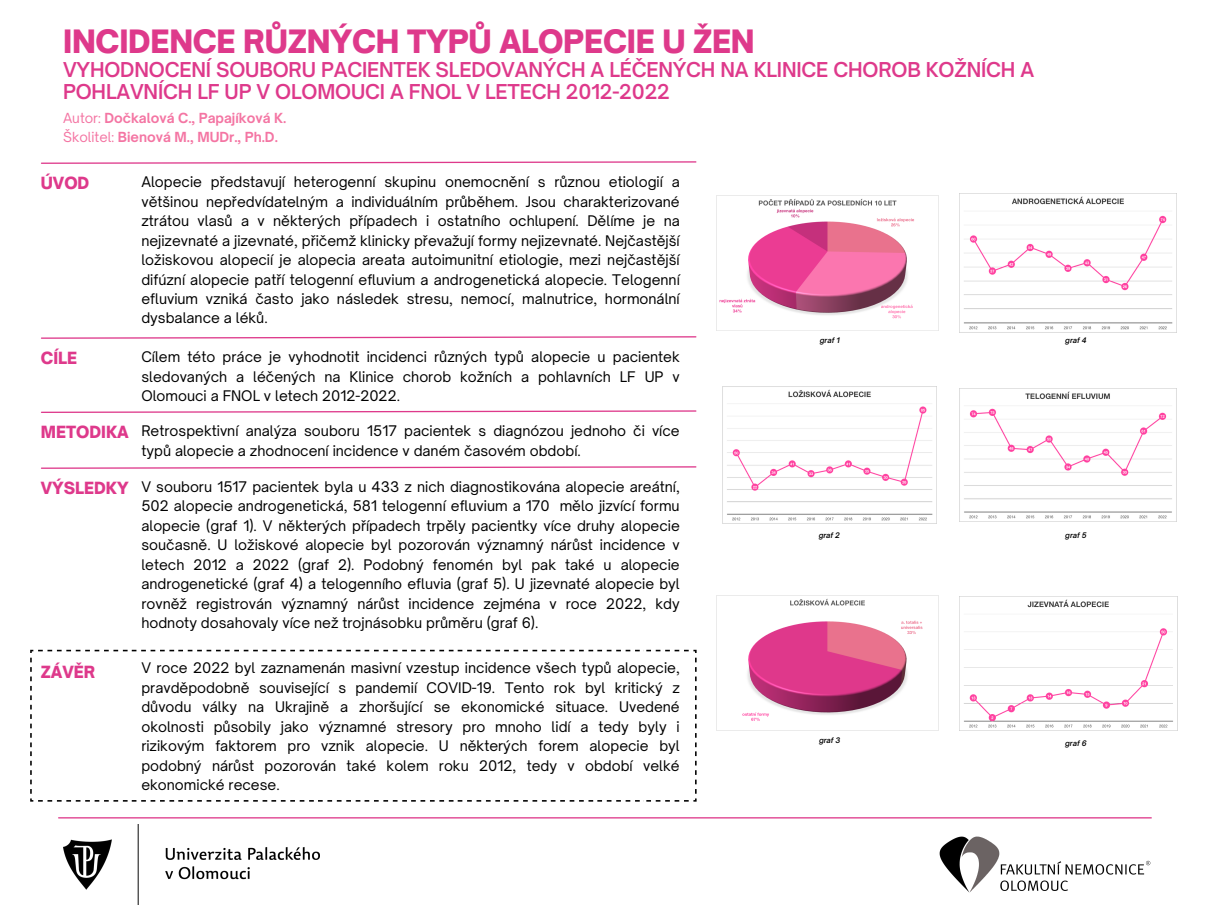
<style>
.page{position:relative;width:1210px;height:908px;background:#fff}
.page>*{position:absolute;margin:0;border:0;box-sizing:border-box;transform-origin:0 0}
.t1{font:900 30.8px "Open Sauce One";letter-spacing:-.01em;color:#de398b}
.t2{font:600 19.6px/21.8px "Open Sauce One";letter-spacing:-.01em;color:#de398b}
.t3{font:900 16.1px "Open Sauce One";color:#de398b}
.t4{font:14px/19.4px "Open Sauce One";color:#000;text-align:justify}
.t5{font:700 13.3px/18.4px "Open Sauce One";color:#f475a3}
.t6{font:italic 600 7.35px "Open Sauce One";color:#000}
.s1{font-weight:400}
</style>
<div class="page">
<hr style="left:59px;top:816px;width:1092px;height:2px;background:#de398b">
<svg style="left:30px;top:649px;width:666px;height:152px"></svg>
<img style="left:63px;top:824px;width:256px;height:79px">
<img style="left:939px;top:836px;width:212px;height:57px">
<svg style="left:41px;top:161px;width:656px;height:3px"></svg>
<svg style="left:41px;top:336px;width:656px;height:3px"></svg>
<svg style="left:41px;top:410px;width:656px;height:3px"></svg>
<svg style="left:41px;top:466px;width:656px;height:3px"></svg>
<img style="left:717px;top:195px;width:221px;height:124px">
<img style="left:717px;top:595px;width:221px;height:126px">
<img style="left:723px;top:386px;width:213px;height:135px">
<img style="left:959px;top:194px;width:214px;height:138px">
<img style="left:959px;top:388px;width:217px;height:133px">
<img style="left:959px;top:596px;width:218px;height:134px">
<h1 class="t1" style="left:63px;top:23px;width:693px">INCIDENCE RŮZNÝCH TYPŮ ALOPECIE U ŽEN</h1>
<h2 class="t2" style="left:63px;top:59px;width:972px">VYHODNOCENÍ SOUBORU PACIENTEK SLEDOVANÝCH A LÉČENÝCH NA KLINICE CHOROB KOŽNÍCH A<br>POHLAVNÍCH LF UP V OLOMOUCI A FNOL V LETECH 2012-2022</h2>
<p class="t5" style="left:63px;top:109px;width:225px"><span class="s1">Autor:</span> Dočkalová C., Papajíková K.<br><span class="s1">Školitel:</span> Bienová M., MUDr., Ph.D.</p>
<p class="t4" style="left:141px;top:172px;width:540px">Alopecie představují heterogenní skupinu onemocnění s různou etiologií a většinou nepředvídatelným a individuálním průběhem. Jsou charakterizované ztrátou vlasů a v některých případech i ostatního ochlupení. Dělíme je na nejizevnaté a jizevnaté, přičemž klinicky převažují formy nejizevnaté. Nejčastější ložiskovou alopecií je alopecia areata autoimunitní etiologie, mezi nejčastější difúzní alopecie patří telogenní efluvium a androgenetická alopecie. Telogenní efluvium vzniká často jako následek stresu, nemocí, malnutrice, hormonální dysbalance a léků.</p>
<p class="t3" style="left:41px;top:173px;width:50px">ÚVOD</p>
<p class="t3" style="left:41px;top:348px;width:38px">CÍLE</p>
<p class="t4" style="left:141px;top:347px;width:540px">Cílem této práce je vyhodnotit incidenci různých typů alopecie u pacientek sledovaných a léčených na Klinice chorob kožních a pohlavních LF UP v Olomouci a FNOL v letech 2012-2022.</p>
<p class="t3" style="left:41px;top:422px;width:89px">METODIKA</p>
<p class="t4" style="left:141px;top:421px;width:540px">Retrospektivní analýza souboru 1517 pacientek s diagnózou jednoho či více typů alopecie a zhodnocení incidence v daném časovém období.</p>
<p class="t3" style="left:41px;top:477px;width:89px">VÝSLEDKY</p>
<p class="t4" style="left:141px;top:476px;width:540px">V souboru 1517 pacientek byla u 433 z nich diagnostikována alopecie areátní, 502 alopecie androgenetická, 581 telogenní efluvium a 170 mělo jizvící formu alopecie (graf 1). V některých případech trpěly pacientky více druhy alopecie současně. U ložiskové alopecie byl pozorován významný nárůst incidence v letech 2012 a 2022 (graf 2). Podobný fenomén byl pak také u alopecie androgenetické (graf 4) a telogenního efluvia (graf 5). U jizevnaté alopecie byl rovněž registrován významný nárůst incidence zejména v roce 2022, kdy hodnoty dosahovaly více než trojnásobku průměru (graf 6).</p>
<p class="t3" style="left:41px;top:661px;width:56px">ZÁVĚR</p>
<p class="t4" style="left:141px;top:658px;width:540px">V roce 2022 byl zaznamenán masivní vzestup incidence všech typů alopecie, pravděpodobně související s pandemií COVID-19. Tento rok byl kritický z důvodu války na Ukrajině a zhoršující se ekonomické situace. Uvedené okolnosti působily jako významné stresory pro mnoho lidí a tedy byly i rizikovým faktorem pro vznik alopecie. U některých forem alopecie byl podobný nárůst pozorován také kolem roku 2012, tedy v období velké ekonomické recese.</p>
<p class="t6" style="left:820px;top:336px;width:21px">graf 1</p>
<p class="t6" style="left:1065px;top:336px;width:23px">graf 4</p>
<p class="t6" style="left:818px;top:530px;width:23px">graf 2</p>
<p class="t6" style="left:819px;top:735px;width:23px">graf 3</p>
<p class="t6" style="left:1065px;top:530px;width:23px">graf 5</p>
<p class="t6" style="left:1065px;top:738px;width:23px">graf 6</p>
</div>
